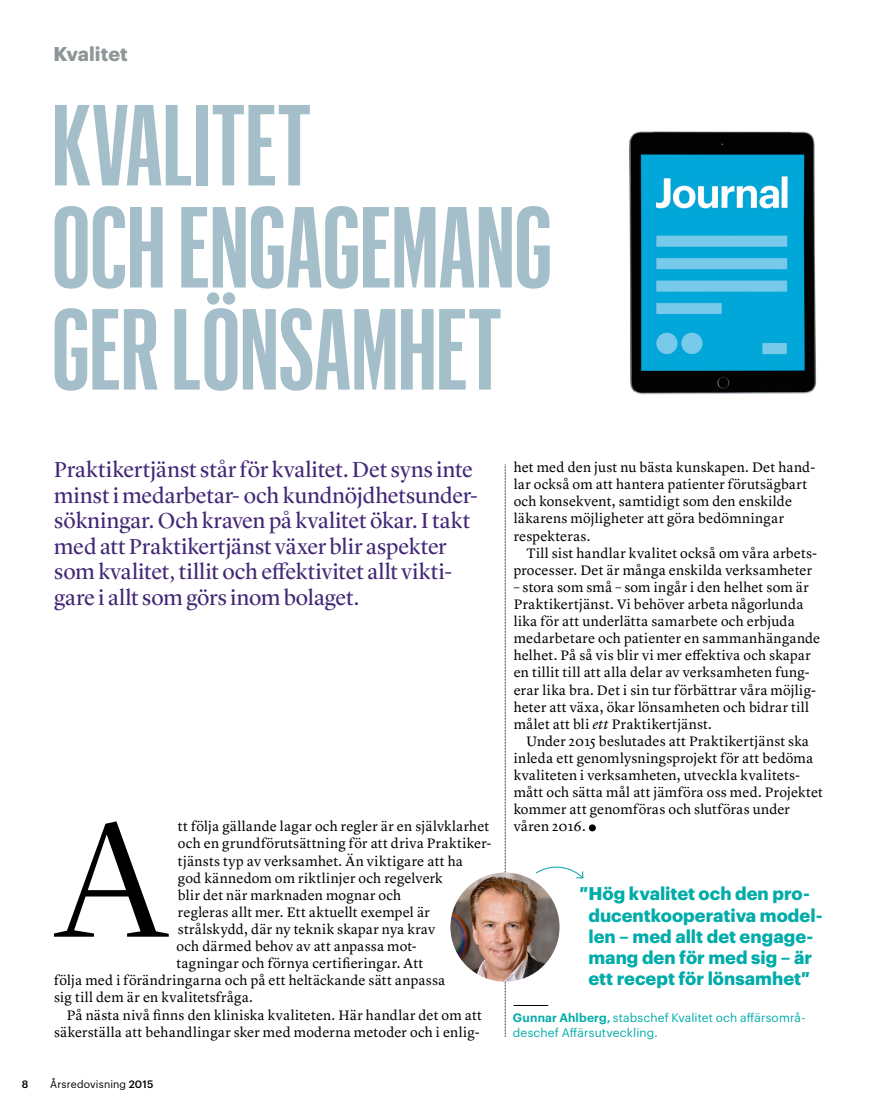
<style>
.page{position:relative;width:893px;height:1106px;background:#fff}
.page>*{position:absolute;margin:0;border:0;box-sizing:border-box;transform-origin:0 0}
.t1{font:300 168.75px "Lyon Display";color:#000}
.t2{font:600 112.5px/102px "Graphik XX Cond";letter-spacing:-.005em;color:#a4beca}
.t3{font:22.5px/25.5px "Lyon Display";color:#422776}
.t4{font:700 19.5px "Graphik";letter-spacing:.005em;color:#8f9697}
.t5{font:700 18px/21.3px "Graphik";color:#00aca9}
.t6{font:14.25px/17.1px "Lyon Text";letter-spacing:.01em;color:#000}
.t7{font:12px/14.4px "Graphik";letter-spacing:.01em;color:#00aca9}
.t8{font:10.5px "Graphik";letter-spacing:.015em;color:#000}
.t9{font:500 10.5px "Graphik";color:#000}
.s1{font-weight:500}
.s2{font-style:italic}
.s3{font-weight:600}
</style>
<div class="page">
<div style="left:589px;top:824px;width:7px;height:7px;background:#000;border-radius:50%"></div>
<hr style="left:513px;top:1005px;width:35px;height:1px;background:#000">
<svg style="left:505px;top:464px;width:1px;height:572px"></svg>
<svg style="left:536px;top:866px;width:47px;height:12px"></svg>
<img style="left:450px;top:872px;width:109px;height:109px;border-radius:55px">
<img style="left:629px;top:131px;width:188px;height:264px">
<h3 class="t4" style="left:53px;top:39px;width:76px">Kvalitet</h3>
<h2 class="t2" style="left:52px;top:93px;width:502px">KVALITET<br>OCH ENGAGEMANG<br>GER LÖNSAMHET</h2>
<p class="t3" style="left:54px;top:455px;width:425px">Praktikertjänst står för kvalitet. Det syns inte minst i medarbetar- och kundnöjdhetsunder&shy;sökningar. Och kraven på kvalitet ökar. I takt med att Praktikertjänst växer blir aspekter som kvalitet, tillit och effektivitet allt vikti&shy;gare i allt som görs inom bolaget.</p>
<p class="t6" style="left:178px;top:817px;width:313px">tt följa gällande lagar och regler är en självklarhet</p>
<p class="t6" style="left:178px;top:834px;width:315px">och en grundförutsättning för att driva Praktiker-</p>
<p class="t6" style="left:178px;top:851px;width:287px">tjänsts typ av verksamhet. Än viktigare att ha</p>
<p class="t6" style="left:178px;top:868px;width:266px">god kännedom om riktlinjer och regelverk</p>
<p class="t6" style="left:178px;top:885px;width:225px">blir det när marknaden mognar och</p>
<p class="t6" style="left:178px;top:902px;width:253px">regleras allt mer. Ett aktuellt exempel är</p>
<p class="t6" style="left:178px;top:919px;width:259px">strålskydd, där ny teknik skapar nya krav</p>
<p class="t6" style="left:176px;top:936px;width:242px">och därmed behov av att anpassa mot-</p>
<p class="t6" style="left:176px;top:953px;width:248px">tagningar och förnya certifieringar. Att</p>
<p class="t6" style="left:54px;top:970px;width:393px">följa med i förändringarna och på ett heltäckande sätt anpassa</p>
<p class="t6" style="left:54px;top:988px;width:200px">sig till dem är en kvalitetsfråga.</p>
<p class="t6" style="left:67px;top:1005px;width:417px">På nästa nivå finns den kliniska kvaliteten. Här handlar det om att</p>
<p class="t6" style="left:54px;top:1022px;width:427px">säkerställa att behandlingar sker med moderna metoder och i enlig-</p>
<h1 class="t1" style="left:58px;top:758px;width:108px">A</h1>
<p class="t9" style="left:22px;top:1076px;width:8px">8</p>
<p class="t8" style="left:50px;top:1076px;width:105px">Årsredovisning <span class="s1">2015</span></p>
<p class="t6" style="left:514px;top:457px;width:303px">het med den just nu bästa kunskapen. Det hand&shy;lar också om att hantera patienter förutsägbart och konsekvent, samtidigt som den enskilde läkarens möjligheter att göra bedömningar respekteras.</p>
<p class="t6" style="left:514px;top:543px;width:305px;text-indent:13px">Till sist handlar kvalitet också om våra arbets&shy;processer. Det är många enskilda verksamheter</p>
<p class="t6" style="left:514px;top:577px;width:308px">– stora som små – som ingår i den helhet som är Praktikertjänst. Vi behöver arbeta någorlunda lika för att underlätta samarbete och erbjuda medarbetare och patienter en sammanhängande helhet. På så vis blir vi mer effektiva och skapar en tillit till att alla delar av verksamheten fung&shy;erar lika bra. Det i sin tur förbättrar våra möjlig&shy;heter att växa, ökar lönsamheten och bidrar till målet att bli <span class="s2">ett</span> Praktikertjänst.</p>
<p class="t6" style="left:514px;top:731px;width:311px;text-indent:13px">Under 2015 beslutades att Praktikertjänst ska inleda ett genomlysningsprojekt för att bedöma kvaliteten i verksamheten, utveckla kvalitets&shy;mått och sätta mål att jämföra oss med. Projektet kommer att genomföras och slutföras under våren 2016.</p>
<p class="t5" style="left:588px;top:881px;width:236px;text-indent:-8px">″Hög kvalitet och den pro&shy;ducentkooperativa model&shy;len – med allt det engage&shy;mang den för med sig – är ett recept för lönsamhet″</p>
<p class="t7" style="left:513px;top:1009px;width:294px"><span class="s3">Gunnar Ahlberg,</span> stabschef Kvalitet och affärsområ&shy;deschef Affärsutveckling.</p>
</div>
